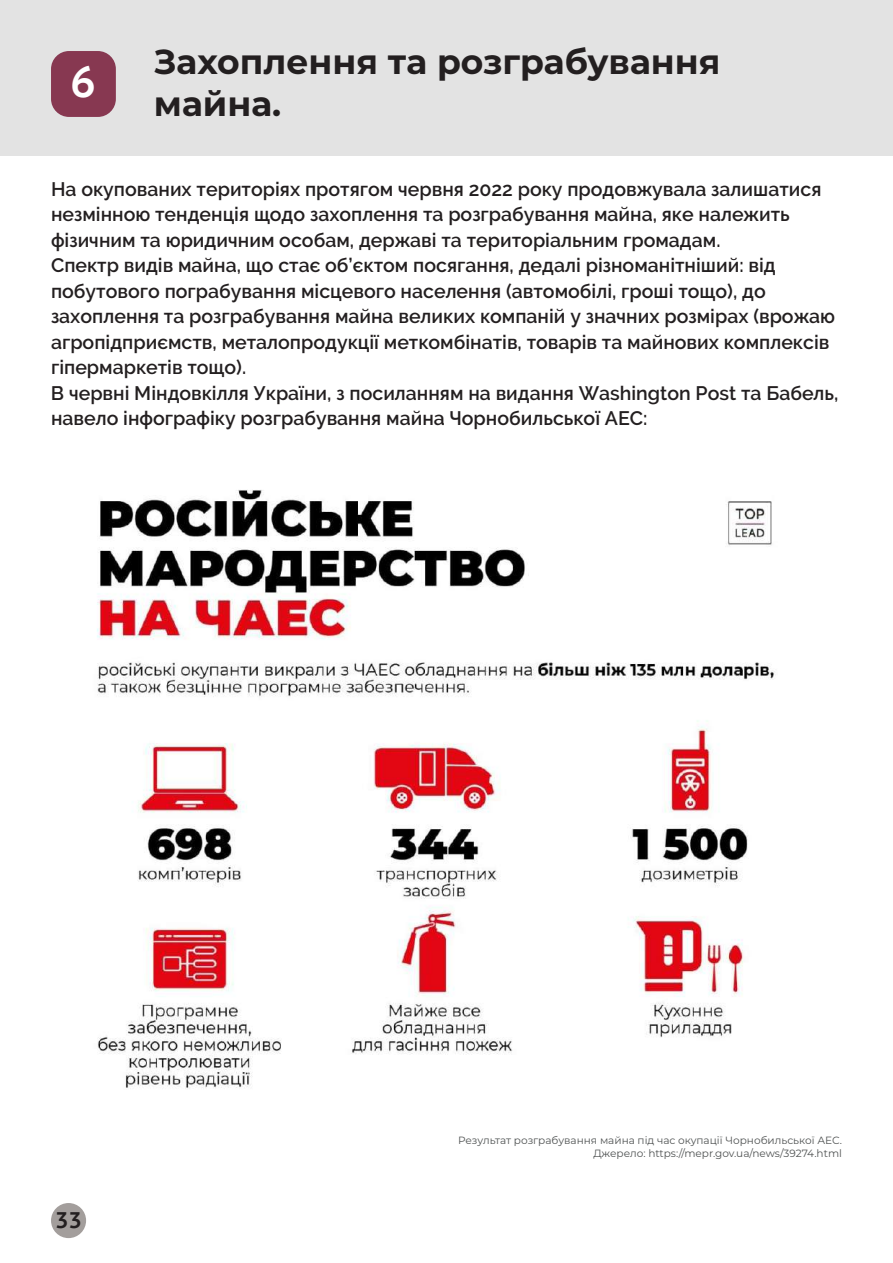
<style>
.page{position:relative;width:893px;height:1263px;background:#fff}
.page>*{position:absolute;margin:0;border:0;box-sizing:border-box;transform-origin:0 0}
.t1{font:700 43.5px "PT Mono";color:#fff}
.t2{font:700 34.5px/41.4px "Montserrat";color:#231f20}
.t3{font:700 22.5px "PT Mono";color:#231f20}
.t4{font:600 19.5px/25.5px "Raleway";color:#231f20}
.t5{font:10.5px/12.6px "Montserrat";color:#4f5252;text-align:right}
</style>
<div class="page">
<div style="left:0;top:0;width:893px;height:155px;background:#e3e3e3"></div>
<div style="left:51px;top:51px;width:65px;height:66px;background:#873851;border-radius:18px"></div>
<img style="left:97px;top:490px;width:678px;height:599px">
<div style="left:51px;top:1203px;width:35px;height:35px;background:#a39e9c;border-radius:50%"></div>
<h1 class="t1" style="left:70px;top:55px;width:28px">6</h1>
<h2 class="t2" style="left:154px;top:40px;width:568px">Захоплення та розграбування майна.</h2>
<p class="t4" style="left:51px;top:176px;width:789px">На окупованих територіях протягом червня 2022 року продовжувала залишатися незмінною тенденція щодо захоплення та розграбування майна, яке належить фізичним та юридичним особам, державі та територіальним громадам.<br>Спектр видів майна, що стає об’єктом посягання, дедалі різноманітніший: від побутового пограбування місцевого населення (автомобілі, гроші тощо), до захоплення та розграбування майна великих компаній у значних розмірах (врожаю агропідприємств, металопродукції меткомбінатів, товарів та майнових комплексів гіпермаркетів тощо).<br>В червні Міндовкілля України, з посиланням на видання Washington Post та Бабель, навело інфографіку розграбування майна Чорнобильської АЕС:</p>
<p class="t3" style="left:55px;top:1207px;width:28px">33</p>
<p class="t5" style="left:458px;top:1134px;width:385px">Результат розграбування майна під час окупації Чорнобильської АЕС.<br>Джерело: https://mepr.gov.ua/news/39274.html</p>
</div>
